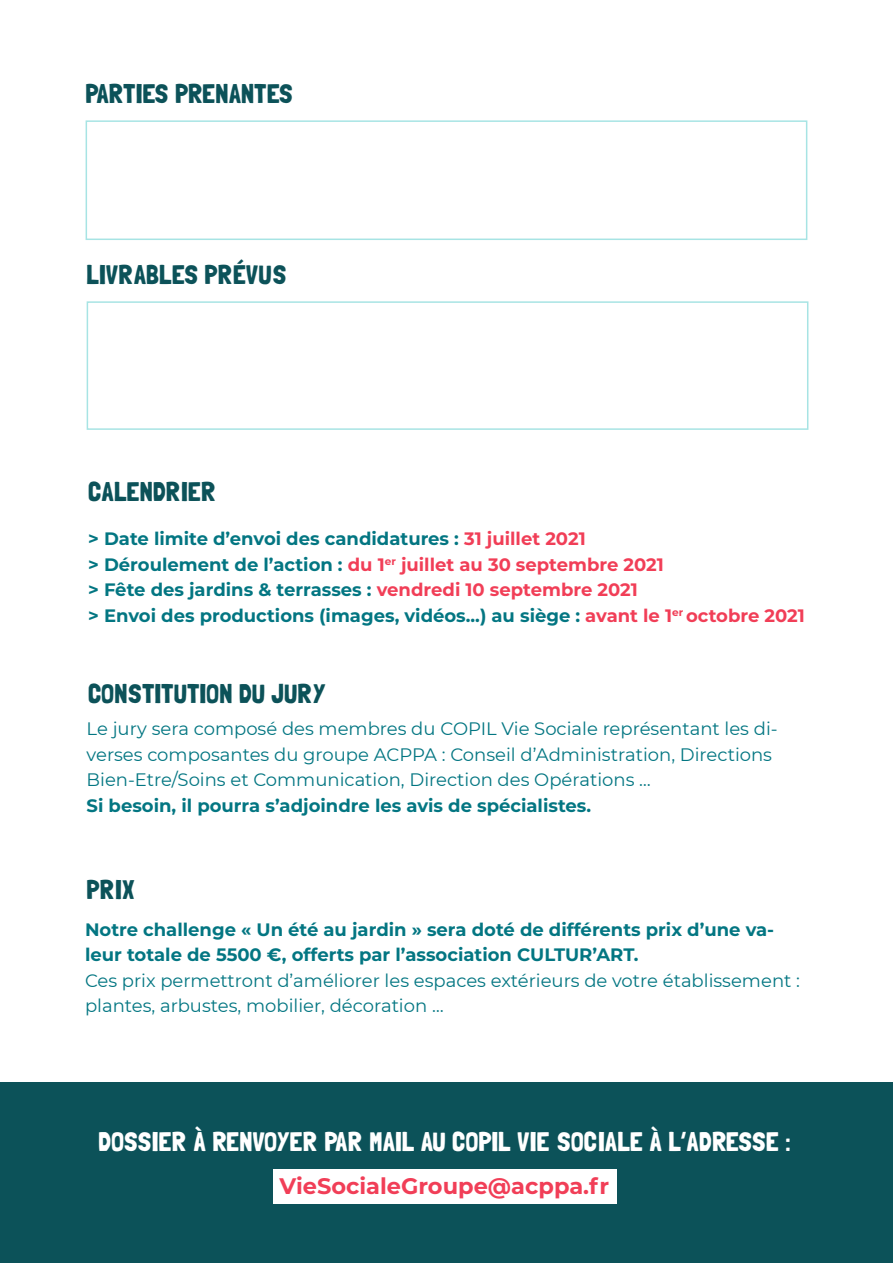
<style>
.page{position:relative;width:893px;height:1263px;background:#fff}
.page>*{position:absolute;margin:0;border:0;box-sizing:border-box;transform-origin:0 0}
.t1{font:27px "Londrina Solid";color:#0c5259}
.t2{font:27px "Londrina Solid";color:#fff}
.t3{font:700 22.5px "Montserrat";color:#f13e57}
.t4{font:700 18px/25.5px "Montserrat";color:#037682}
.t5{font:18px/25.5px "Montserrat";color:#037682}
.t6{font:700 18px "Montserrat";color:#f13e57}
.s1{color:#f13e57}
.s2{color:#037682}
</style>
<div class="page">
<div style="left:0;top:1083px;width:893px;height:180px;background:#0c5259"></div>
<div style="left:274px;top:1170px;width:343px;height:34px;background:#fff"></div>
<div style="left:86px;top:120px;width:721px;height:120px;border:2px solid #a7e4e4"></div>
<div style="left:87px;top:301px;width:721px;height:129px;border:2px solid #a7e4e4"></div>
<p class="t1" style="left:86px;top:78px;width:209px">PARTIES PRENANTES</p>
<p class="t1" style="left:87px;top:259px;width:201px">LIVRABLES PRÉVUS</p>
<p class="t1" style="left:88px;top:475px;width:130px">CALENDRIER</p>
<p class="t4" style="left:88px;top:525px;width:499px">&gt; Date limite d’envoi des candidatures : <span class="s1">31 juillet 2021</span></p>
<p class="t6" style="left:88px;top:551px;width:577px"><span class="s2">&gt; Déroulement de l’action :</span> du 1<sup>er</sup> juillet au 30 septembre 2021</p>
<p class="t4" style="left:88px;top:576px;width:551px">&gt; Fête des jardins &amp; terrasses : <span class="s1">vendredi 10 septembre 2021</span></p>
<p class="t4" style="left:88px;top:602px;width:718px">&gt; Envoi des productions (images, vidéos...) au siège : <span class="s1">avant le 1</span><sup>er</sup> <span class="s1">octobre 2021</span></p>
<p class="t1" style="left:88px;top:677px;width:239px">CONSTITUTION DU JURY</p>
<p class="t5" style="left:87px;top:715px;width:693px">Le jury sera composé des membres du COPIL Vie Sociale représentant les di&shy;verses composantes du groupe ACPPA : Conseil d’Administration, Directions<br>Bien-Etre/Soins et Communication, Direction des Opérations …</p>
<p class="t4" style="left:87px;top:792px;width:506px">Si besoin, il pourra s’adjoindre les avis de spécialistes.</p>
<p class="t1" style="left:87px;top:873px;width:50px">PRIX</p>
<p class="t4" style="left:85px;top:916px;width:691px">Notre challenge « Un été au jardin » sera doté de différents prix d’une va&shy;leur totale de 5500 €, offerts par l’association CULTUR’ART.</p>
<p class="t5" style="left:85px;top:967px;width:716px">Ces prix permettront d’améliorer les espaces extérieurs de votre établissement : plantes, arbustes, mobilier, décoration …</p>
<p class="t2" style="left:98px;top:1125px;width:694px">DOSSIER À RENVOYER PAR MAIL AU COPIL VIE SOCIALE À L’ADRESSE :</p>
<p class="t3" style="left:279px;top:1170px;width:331px">VieSocialeGroupe@acppa.fr</p>
</div>
